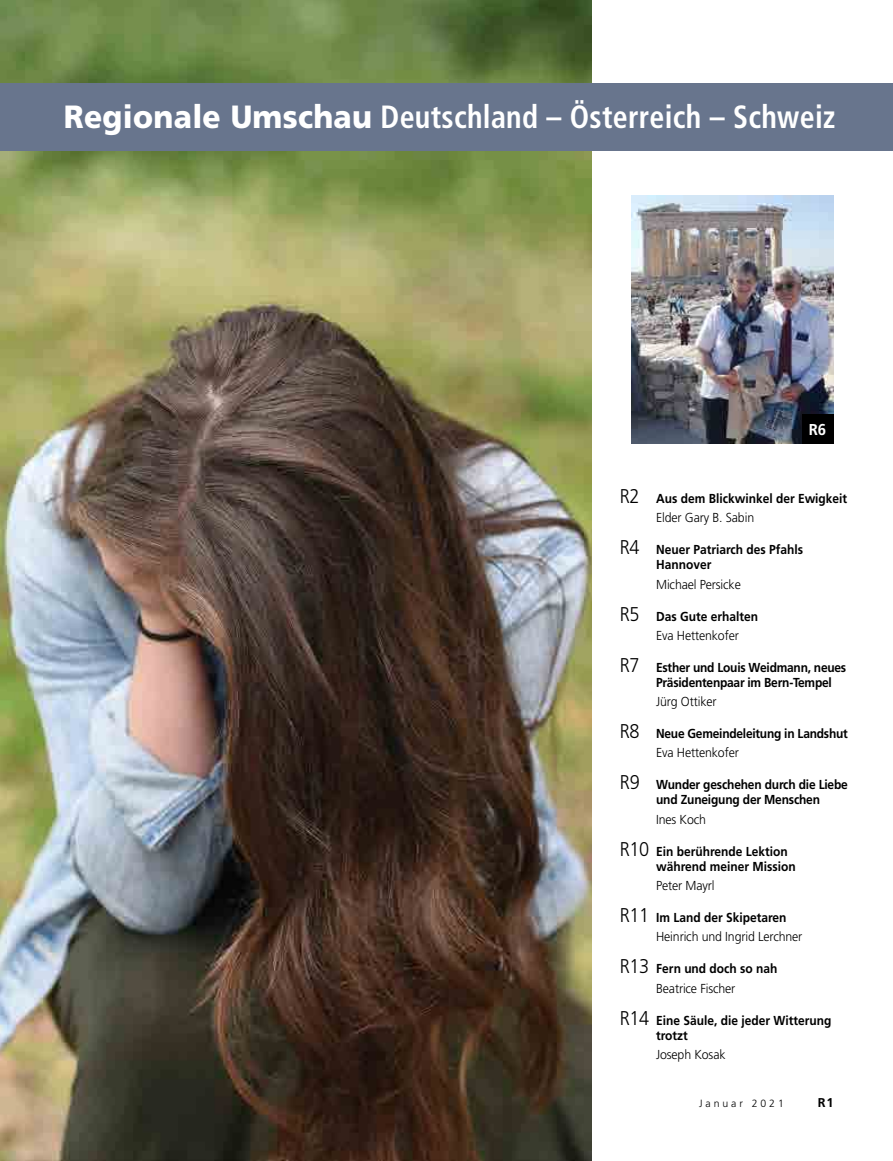
<style>
.page{position:relative;width:893px;height:1161px;background:#fff}
.page>*{position:absolute;margin:0;border:0;box-sizing:border-box;transform-origin:0 0}
.t1{font:700 condensed 32.1px "Frutigerlds Lat";letter-spacing:.01em;color:#fff;scale:.93 1}
.t2{font:700 15.75px "Frutigerlds Lat";color:#fff;scale:.95 1}
.t3{font:700 13.05px/15px "Frutigerlds Lat";color:#000;scale:.92 1}
.t4{font:700 13.05px/15px "Frutigerlds Lat";letter-spacing:-.02em;color:#000;scale:.92 1}
.t5{font:300 13.05px/19.2px "Frutigerlds Lat";letter-spacing:-.01em;color:#000;scale:.95 1}
.t6{font:700 12.75px "Frutigerlds Lat";color:#000}
.t7{font:300 10.5px "Frutigerlds Lat";letter-spacing:.28em;color:#000}
.s1{font-weight:900;font-stretch:normal}
.s2{font-weight:300;font-size:19.95px}
.s3{font-weight:300}
.s4{font-size:19.95px}
.s5{font-weight:700}
</style>
<div class="page">
<img style="left:631px;top:196px;width:202px;height:247px">
<div style="left:801px;top:414px;width:32px;height:29px;background:#000"></div>
<img style="left:0;top:0;width:591px;height:1161px">
<div style="left:0;top:83px;width:893px;height:68px;background:#68758d"></div>
<h1 class="t1" style="left:64px;top:92px;width:831px"><span class="s1">Regionale Umschau</span> Deutschland – Österreich – Schweiz</h1>
<p class="t2" style="left:809px;top:417px;width:20px">R6</p>
<p class="t3" style="left:656px;top:489px;width:209px;line-height:19.2px;text-indent:-36px"><span class="s2">R2</span> Aus dem Blickwinkel der Ewigkeit<br><span class="s3">Elder Gary B. Sabin</span></p>
<p class="t3" style="left:656px;top:542px;width:161px;text-indent:-36px"><span class="s2">R4</span> Neuer Patriarch des Pfahls<br>Hannover</p>
<p class="t5" style="left:656px;top:574px;width:91px">Michael Persicke</p>
<p class="t3" style="left:656px;top:606px;width:112px;line-height:19.2px;text-indent:-36px"><span class="s2">R5</span> Das Gute erhalten<br><span class="s3">Eva Hettenkofer</span></p>
<p class="t4" style="left:656px;top:660px;width:208px;text-indent:-36px"><span class="s2">R7</span> Esther und Louis Weidmann, neues<br>Präsidentenpaar im Bern-Tempel</p>
<p class="t5" style="left:656px;top:692px;width:65px">Jürg Ottiker</p>
<p class="t4" style="left:656px;top:724px;width:210px;line-height:19.2px;text-indent:-36px"><span class="s2">R8</span> Neue Gemeindeleitung in Landshut<br><span class="s3">Eva Hettenkofer</span></p>
<p class="t3" style="left:656px;top:777px;width:210px;text-indent:-36px"><span class="s2">R9</span> Wunder geschehen durch die Liebe und Zuneigung der Menschen</p>
<p class="t5" style="left:656px;top:809px;width:54px">Ines Koch</p>
<p class="t3" style="left:656px;top:843px;width:153px;text-indent:-36px"><span class="s2">R10</span> Ein berührende Lektion während meiner Mission</p>
<p class="t5" style="left:656px;top:875px;width:63px">Peter Mayrl</p>
<p class="t5" style="left:656px;top:907px;width:155px;text-indent:-36px"><span class="s4">R11</span> <span class="s5">Im Land der Skipetaren<br></span>Heinrich und Ingrid Lerchner</p>
<p class="t3" style="left:620px;top:959px;width:173px;line-height:19.2px;text-align:center"><span class="s2">R13</span> Fern und doch so nah<br><span class="s3">Beatrice Fischer</span></p>
<p class="t3" style="left:656px;top:1012px;width:192px;text-indent:-36px"><span class="s2">R14</span> Eine Säule, die jeder Witterung trotzt</p>
<p class="t5" style="left:656px;top:1044px;width:75px">Joseph Kosak</p>
<p class="t7" style="left:699px;top:1095px;width:86px">Januar 2021</p>
<p class="t6" style="left:818px;top:1092px;width:17px">R1</p>
</div>
